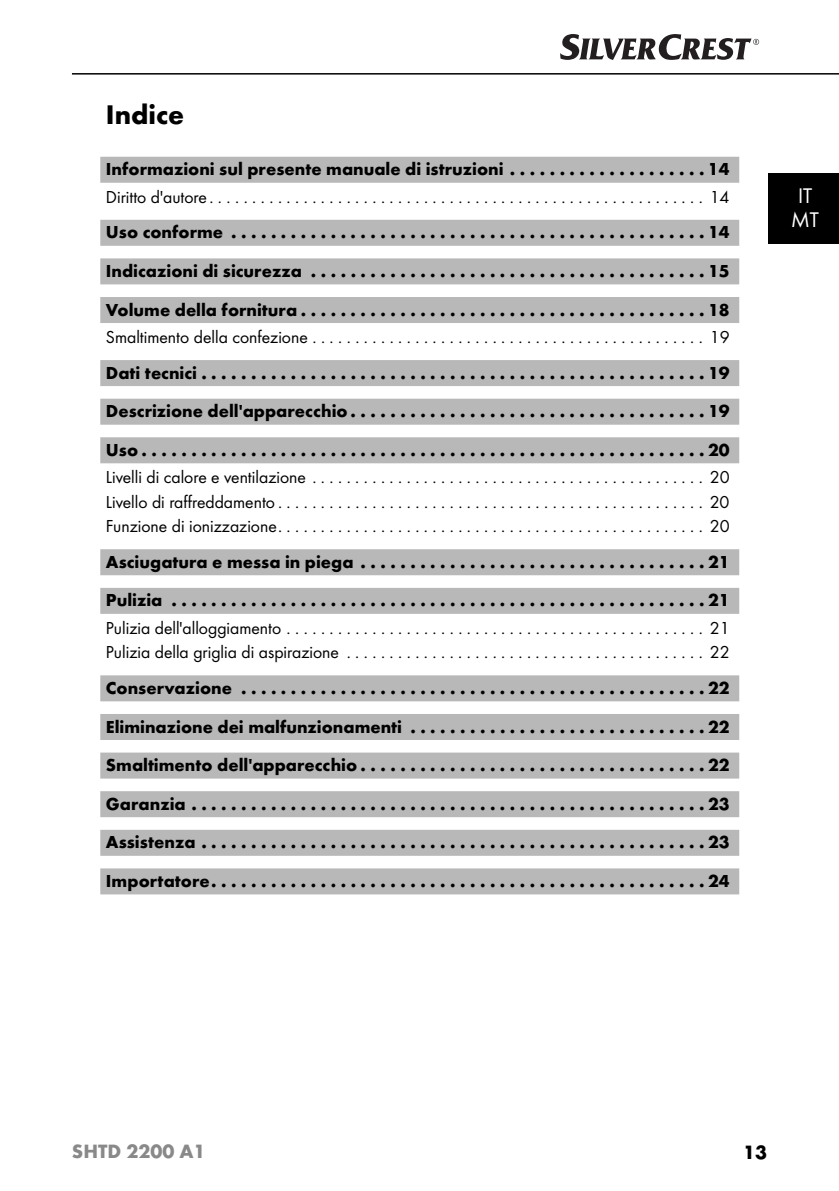
<style>
.page{position:relative;width:839px;height:1191px;background:#fff}
.page>*{position:absolute;margin:0;border:0;box-sizing:border-box;transform-origin:0 0}
.t1{font:700 28px "Futura";color:#000}
.t2{font:22px/24px "Futura Boo";color:#fff;text-align:center}
.t3{font:700 20px "Futura";color:#898989}
.t4{font:700 20px "Futura";color:#000}
.t5{font:700 18px/38.6px "Futura";color:#000;text-align:justify}
.t6{font:18px/24.4px "Futura Boo";color:#000;text-align:justify}
</style>
<div class="page">
<hr style="left:72px;top:73px;width:767px;height:2px;background:#000">
<svg style="left:560px;top:34px;width:199px;height:26px"></svg>
<div style="left:768px;top:173px;width:71px;height:71px;background:#000"></div>
<div style="left:100px;top:157px;width:639px;height:26px;background:#b8b8b8"></div>
<div style="left:100px;top:220px;width:639px;height:26px;background:#b8b8b8"></div>
<div style="left:100px;top:258px;width:639px;height:26px;background:#b8b8b8"></div>
<div style="left:100px;top:297px;width:639px;height:26px;background:#b8b8b8"></div>
<div style="left:100px;top:360px;width:639px;height:26px;background:#b8b8b8"></div>
<div style="left:100px;top:399px;width:639px;height:26px;background:#b8b8b8"></div>
<div style="left:100px;top:437px;width:639px;height:26px;background:#b8b8b8"></div>
<div style="left:100px;top:549px;width:639px;height:26px;background:#b8b8b8"></div>
<div style="left:100px;top:588px;width:639px;height:26px;background:#b8b8b8"></div>
<div style="left:100px;top:675px;width:639px;height:26px;background:#b8b8b8"></div>
<div style="left:100px;top:714px;width:639px;height:26px;background:#b8b8b8"></div>
<div style="left:100px;top:752px;width:639px;height:26px;background:#b8b8b8"></div>
<div style="left:100px;top:791px;width:639px;height:26px;background:#b8b8b8"></div>
<div style="left:100px;top:830px;width:639px;height:26px;background:#b8b8b8"></div>
<div style="left:100px;top:868px;width:639px;height:26px;background:#b8b8b8"></div>
<h1 class="t1" style="left:106px;top:104px;width:80px">Indice</h1>
<p class="t5" style="left:106px;top:152px;width:625px">Informazioni sul presente manuale di istruzioni . . . . . . . . . . . . . . . . . . . . 14</p>
<p class="t6" style="left:106px;top:185px;width:625px">Diritto d'autore . . . . . . . . . . . . . . . . . . . . . . . . . . . . . . . . . . . . . . . . . . . . . . . . . . . . . . . . . . 14</p>
<p class="t5" style="left:106px;top:215px;width:625px">Uso conforme . . . . . . . . . . . . . . . . . . . . . . . . . . . . . . . . . . . . . . . . . . . . . . . . 14<br>Indicazioni di sicurezza . . . . . . . . . . . . . . . . . . . . . . . . . . . . . . . . . . . . . . . . 15<br>Volume della fornitura . . . . . . . . . . . . . . . . . . . . . . . . . . . . . . . . . . . . . . . . . 18</p>
<p class="t6" style="left:106px;top:326px;width:625px">Smaltimento della confezione . . . . . . . . . . . . . . . . . . . . . . . . . . . . . . . . . . . . . . . . . . . . . . 19</p>
<p class="t5" style="left:106px;top:355px;width:625px">Dati tecnici . . . . . . . . . . . . . . . . . . . . . . . . . . . . . . . . . . . . . . . . . . . . . . . . . . . 19<br>Descrizione dell'apparecchio . . . . . . . . . . . . . . . . . . . . . . . . . . . . . . . . . . . . 19<br>Uso . . . . . . . . . . . . . . . . . . . . . . . . . . . . . . . . . . . . . . . . . . . . . . . . . . . . . . . . . 20</p>
<p class="t6" style="left:106px;top:466px;width:625px">Livelli di calore e ventilazione . . . . . . . . . . . . . . . . . . . . . . . . . . . . . . . . . . . . . . . . . . . . . . 20<br>Livello di raffreddamento . . . . . . . . . . . . . . . . . . . . . . . . . . . . . . . . . . . . . . . . . . . . . . . . . . 20<br>Funzione di ionizzazione . . . . . . . . . . . . . . . . . . . . . . . . . . . . . . . . . . . . . . . . . . . . . . . . . . 20</p>
<p class="t5" style="left:106px;top:544px;width:625px">Asciugatura e messa in piega . . . . . . . . . . . . . . . . . . . . . . . . . . . . . . . . . . . 21<br>Pulizia . . . . . . . . . . . . . . . . . . . . . . . . . . . . . . . . . . . . . . . . . . . . . . . . . . . . . . 21</p>
<p class="t6" style="left:106px;top:616px;width:625px">Pulizia dell'alloggiamento . . . . . . . . . . . . . . . . . . . . . . . . . . . . . . . . . . . . . . . . . . . . . . . . . 21<br>Pulizia della griglia di aspirazione . . . . . . . . . . . . . . . . . . . . . . . . . . . . . . . . . . . . . . . . . . 22</p>
<p class="t5" style="left:106px;top:670px;width:625px">Conservazione . . . . . . . . . . . . . . . . . . . . . . . . . . . . . . . . . . . . . . . . . . . . . . . 22<br>Eliminazione dei malfunzionamenti . . . . . . . . . . . . . . . . . . . . . . . . . . . . . . 22<br>Smaltimento dell'apparecchio . . . . . . . . . . . . . . . . . . . . . . . . . . . . . . . . . . . 22<br>Garanzia . . . . . . . . . . . . . . . . . . . . . . . . . . . . . . . . . . . . . . . . . . . . . . . . . . . . 23<br>Assistenza . . . . . . . . . . . . . . . . . . . . . . . . . . . . . . . . . . . . . . . . . . . . . . . . . . . 23<br>Importatore . . . . . . . . . . . . . . . . . . . . . . . . . . . . . . . . . . . . . . . . . . . . . . . . . . 24</p>
<p class="t2" style="left:791px;top:185px;width:29px">IT<br>MT</p>
<p class="t3" style="left:72px;top:1143px;width:135px">SHTD 2200 A1</p>
<p class="t4" style="left:743px;top:1144px;width:25px">13</p>
</div>
